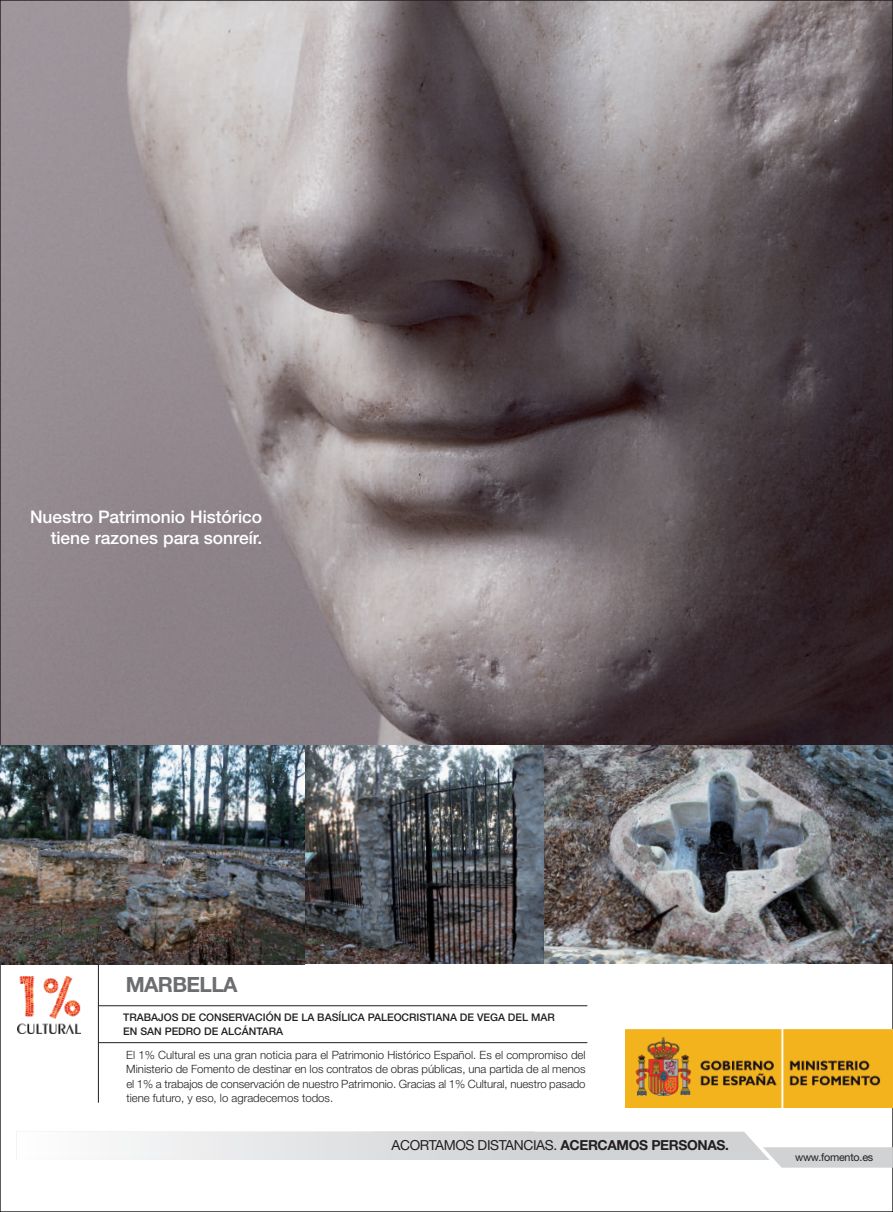
<style>
.page{position:relative;width:893px;height:1212px;background:#fff}
.page>*{position:absolute;margin:0;border:0;box-sizing:border-box;transform-origin:0 0}
.t1{font:700 21px "Helvetica Neue";letter-spacing:-.03em;color:#6c6d70}
.t2{font:500 17.4px/20.9px "Helvetica Neue";color:#fff;text-align:right}
.t3{font:13.8px "Helvetica Neue";letter-spacing:-.025em;color:#231f20}
.t4{font:300 11.4px/14.2px "Helvetica Neue";color:#231f20;text-align:justify}
.t5{font:10.8px "Helvetica Neue";letter-spacing:-.02em;color:#231f20}
.t6{font:500 10.5px/13.5px "Helvetica Neue";color:#231f20}
.s1{font-weight:700}
</style>
<div class="page">
<img style="left:2px;top:2px;width:889px;height:744px">
<hr style="left:98px;top:955px;width:1px;height:147px;background:#231f20">
<img style="left:17px;top:976px;width:64px;height:58px">
<img style="left:625px;top:1029px;width:268px;height:79px">
<svg style="left:16px;top:1132px;width:877px;height:35px"></svg>
<img style="left:292px;top:745px;width:253px;height:218px">
<img style="left:545px;top:745px;width:348px;height:218px">
<img style="left:0;top:746px;width:304px;height:218px">
<hr style="left:99px;top:1005px;width:488px;height:1px;background:#231f20">
<hr style="left:99px;top:1042px;width:488px;height:1px;background:#231f20">
<h2 class="t2" style="left:30px;top:508px;width:234px">Nuestro Patrimonio Histórico tiene razones para sonreír.</h2>
<h1 class="t1" style="left:126px;top:976px;width:113px">MARBELLA</h1>
<p class="t6" style="left:123px;top:1011px;width:433px">TRABAJOS DE CONSERVACIÓN DE LA BASÍLICA PALEOCRISTIANA DE VEGA DEL MAR<br>EN SAN PEDRO DE ALCÁNTARA</p>
<p class="t4" style="left:126px;top:1049px;width:461px">El 1% Cultural es una gran noticia para el Patrimonio Histórico Español. Es el compromiso del Ministerio de Fomento de destinar en los contratos de obras públicas, una partida de al menos el 1% a trabajos de conservación de nuestro Patrimonio. Gracias al 1% Cultural, nuestro pasado tiene futuro, y eso, lo agradecemos todos.</p>
<p class="t3" style="left:392px;top:1140px;width:339px">ACORTAMOS DISTANCIAS. <span class="s1">ACERCAMOS PERSONAS.</span></p>
<p class="t5" style="left:795px;top:1153px;width:80px">www.fomento.es</p>
</div>
